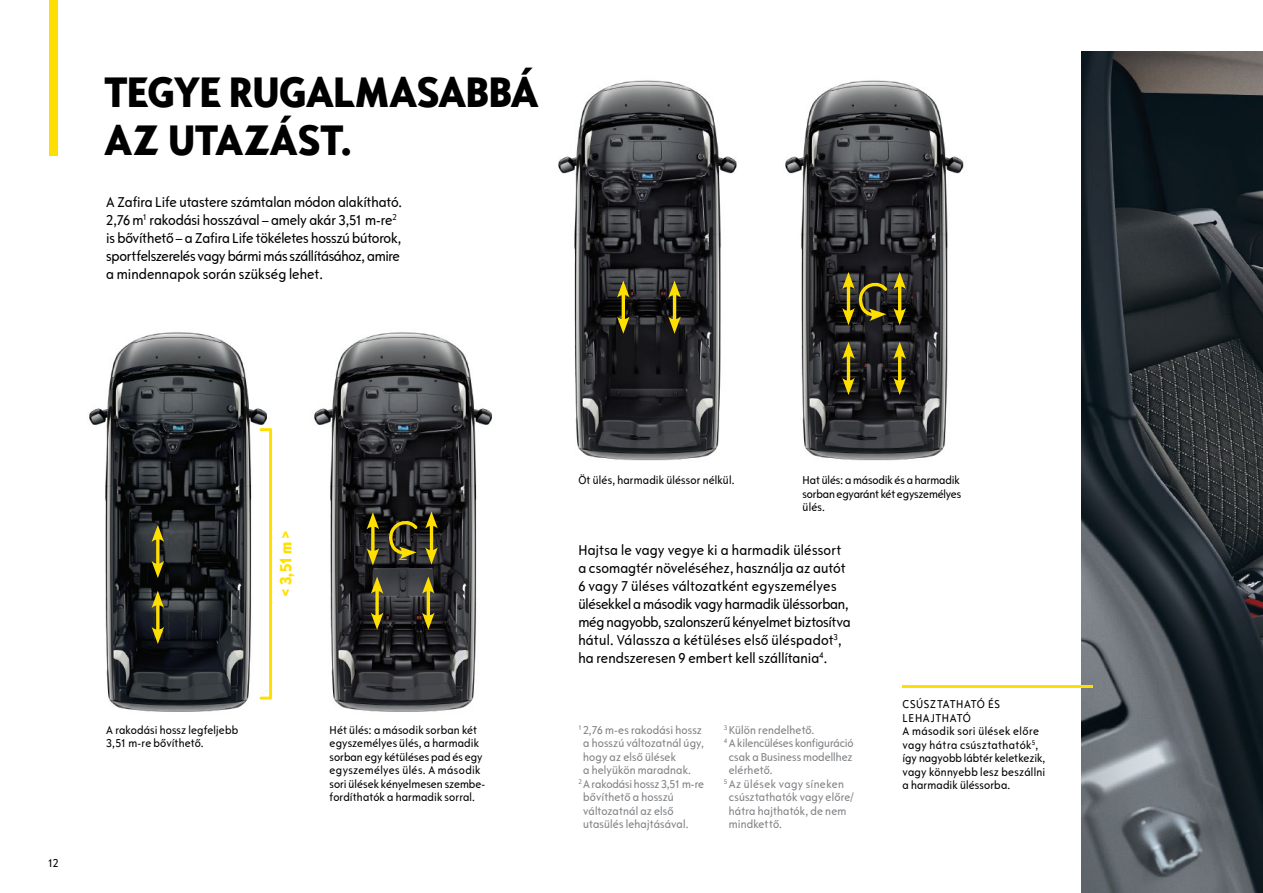
<style>
.page{position:relative;width:1263px;height:893px;background:#fff}
.page>*{position:absolute;margin:0;border:0;box-sizing:border-box;transform-origin:0 0}
._30_28_HL_extrabold{font:800 45px/48px "Opel Sans Condensed";letter-spacing:-.015em;color:#000}
._11_5_12_copy_extra{font:800 17.25px "Opel Sans Condensed";color:#ffdf00}
.body{font:condensed 15px/18px "Opel Sans";letter-spacing:-.01em;color:#000}
.pic_label{font:condensed 12px/13.5px "Opel Sans";letter-spacing:.01em;color:#000}
.Footnote{font:condensed 12px/13.5px "Opel Sans";letter-spacing:.01em;color:#808285}
.pic_label_title{font:condensed 12px/13.5px "Opel Sans";letter-spacing:.045em;color:#000}
._8_9_5_pagination_ce{font:condensed 12px "Opel Sans";color:#000}
</style>
<div class="page">
<img style="left:89px;top:332px;width:184px;height:380px">
<img style="left:314px;top:332px;width:178px;height:380px">
<img style="left:558px;top:80px;width:179px;height:381px">
<img style="left:785px;top:80px;width:179px;height:381px">
<img style="left:1081px;top:51px;width:182px;height:842px">
<div style="left:49px;top:0;width:8px;height:155px;background:#ffdf00"></div>
<hr style="left:622px;top:291px;width:3px;height:32px;background:#ffdf00">
<svg style="left:617px;top:280px;width:13px;height:18px"></svg>
<svg style="left:617px;top:316px;width:13px;height:18px"></svg>
<hr style="left:673px;top:291px;width:3px;height:32px;background:#ffdf00">
<svg style="left:668px;top:280px;width:13px;height:18px"></svg>
<svg style="left:668px;top:316px;width:13px;height:18px"></svg>
<hr style="left:847px;top:353px;width:3px;height:31px;background:#ffdf00">
<svg style="left:842px;top:342px;width:13px;height:17px"></svg>
<svg style="left:842px;top:378px;width:13px;height:17px"></svg>
<hr style="left:898px;top:353px;width:3px;height:31px;background:#ffdf00">
<svg style="left:893px;top:342px;width:13px;height:17px"></svg>
<svg style="left:893px;top:378px;width:13px;height:17px"></svg>
<svg style="left:156px;top:542px;width:4px;height:19px"></svg>
<svg style="left:152px;top:525px;width:12px;height:17px"></svg>
<svg style="left:152px;top:561px;width:12px;height:17px"></svg>
<svg style="left:156px;top:608px;width:4px;height:19px"></svg>
<svg style="left:152px;top:591px;width:12px;height:17px"></svg>
<svg style="left:152px;top:627px;width:12px;height:17px"></svg>
<svg style="left:375px;top:594px;width:4px;height:19px"></svg>
<svg style="left:371px;top:577px;width:12px;height:17px"></svg>
<svg style="left:371px;top:613px;width:12px;height:17px"></svg>
<hr style="left:427px;top:587px;width:3px;height:32px;background:#ffdf00">
<svg style="left:422px;top:577px;width:13px;height:17px"></svg>
<svg style="left:422px;top:613px;width:13px;height:17px"></svg>
<svg style="left:371px;top:529px;width:4px;height:19px"></svg>
<svg style="left:367px;top:512px;width:12px;height:17px"></svg>
<svg style="left:367px;top:548px;width:12px;height:17px"></svg>
<hr style="left:430px;top:522px;width:3px;height:32px;background:#ffdf00">
<svg style="left:425px;top:511px;width:13px;height:18px"></svg>
<svg style="left:425px;top:547px;width:13px;height:18px"></svg>
<svg style="left:385px;top:518px;width:34px;height:41px"></svg>
<svg style="left:842px;top:272px;width:64px;height:53px;background:#554e1d"></svg>
<div style="left:259px;top:428px;width:13px;height:272px;border:3px solid #ffdf00"></div>
<hr style="left:902px;top:685px;width:191px;height:3px;background:#ffdf00">
<p class="_30_28_HL_extrabold" style="left:104px;top:68px;width:436px">TEGYE RUGALMASABBÁ<br>AZ UTAZÁST.</p>
<p class="body" style="left:106px;top:193px;width:297px">A Zafira Life utastere számtalan módon alakítható.<br>2,76 m<sup>1</sup> rakodási hosszával – amely akár 3,51 m-re<sup>2 </sup>is bővíthető – a Zafira Life tökéletes hosszú bútorok, sportfelszerelés vagy bármi más szállításához, amire a mindennapok során szükség lehet.</p>
<p class="_11_5_12_copy_extra" style="left:275px;top:597px;width:69px;rotate:-90deg">&lt; 3,51 m &gt;</p>
<p class="_8_9_5_pagination_ce" style="left:48px;top:856px;width:12px">12</p>
<p class="pic_label" style="left:106px;top:723px;width:133px">A rakodási hossz legfeljebb<br>3,51 m-re bővíthető.</p>
<p class="pic_label" style="left:330px;top:723px;width:157px">Hét ülés: a második sorban két egyszemélyes ülés, a harmadik sorban egy kétüléses pad és egy egyszemélyes ülés. A második sori ülések kényelmesen szembe&shy;fordíthatók a harmadik sorral.</p>
<p class="pic_label" style="left:578px;top:473px;width:158px">Öt ülés, harmadik üléssor nélkül.</p>
<p class="pic_label" style="left:803px;top:473px;width:160px;text-align:justify">Hat ülés: a második és a harmadik sorban egyaránt két egyszemélyes ülés.</p>
<p class="body" style="left:578px;top:541px;width:274px">Hajtsa le vagy vegye ki a harmadik üléssort a csomagtér növeléséhez, használja az autót 6 vagy 7 üléses változatként egyszemélyes ülésekkel a második vagy harmadik üléssorban, még nagyobb, szalonszerű kényelmet biztosítva hátul. Válassza a kétüléses első üléspadot<sup>3</sup>, ha rendszeresen 9 embert kell szállítania<sup>4</sup>.</p>
<p class="Footnote" style="left:583px;top:723px;width:122px;text-indent:-5px"><sup>1</sup> 2,76 m-es rakodási hossz a hosszú változatnál úgy, hogy az első ülések<br>a helyükön maradnak.</p>
<p class="Footnote" style="left:583px;top:777px;width:122px;text-indent:-5px"><sup>2</sup> A rakodási hossz 3,51 m-re bővíthető a hosszú változatnál az első utasülés lehajtásával.</p>
<p class="Footnote" style="left:724px;top:723px;width:92px"><sup>3</sup> Külön rendelhető.</p>
<p class="Footnote" style="left:729px;top:737px;width:126px;text-align:justify;text-indent:-5px"><sup>4</sup> A kilencüléses konfiguráció csak a Business modellhez elérhető.</p>
<p class="Footnote" style="left:729px;top:777px;width:126px;text-indent:-5px"><sup>5</sup> Az ülések vagy síneken csúsztathatók vagy előre/ hátra hajthatók, de nem mindkettő.</p>
<p class="pic_label_title" style="left:902px;top:697px;width:99px">CSÚSZTATHATÓ ÉS<br>LEHAJTHATÓ</p>
<p class="pic_label" style="left:902px;top:724px;width:144px">A második sori ülések előre vagy hátra csúsztathatók<sup>5</sup>, így nagyobb lábtér keletkezik, vagy könnyebb lesz beszállni a harmadik üléssorba.</p>
</div>
